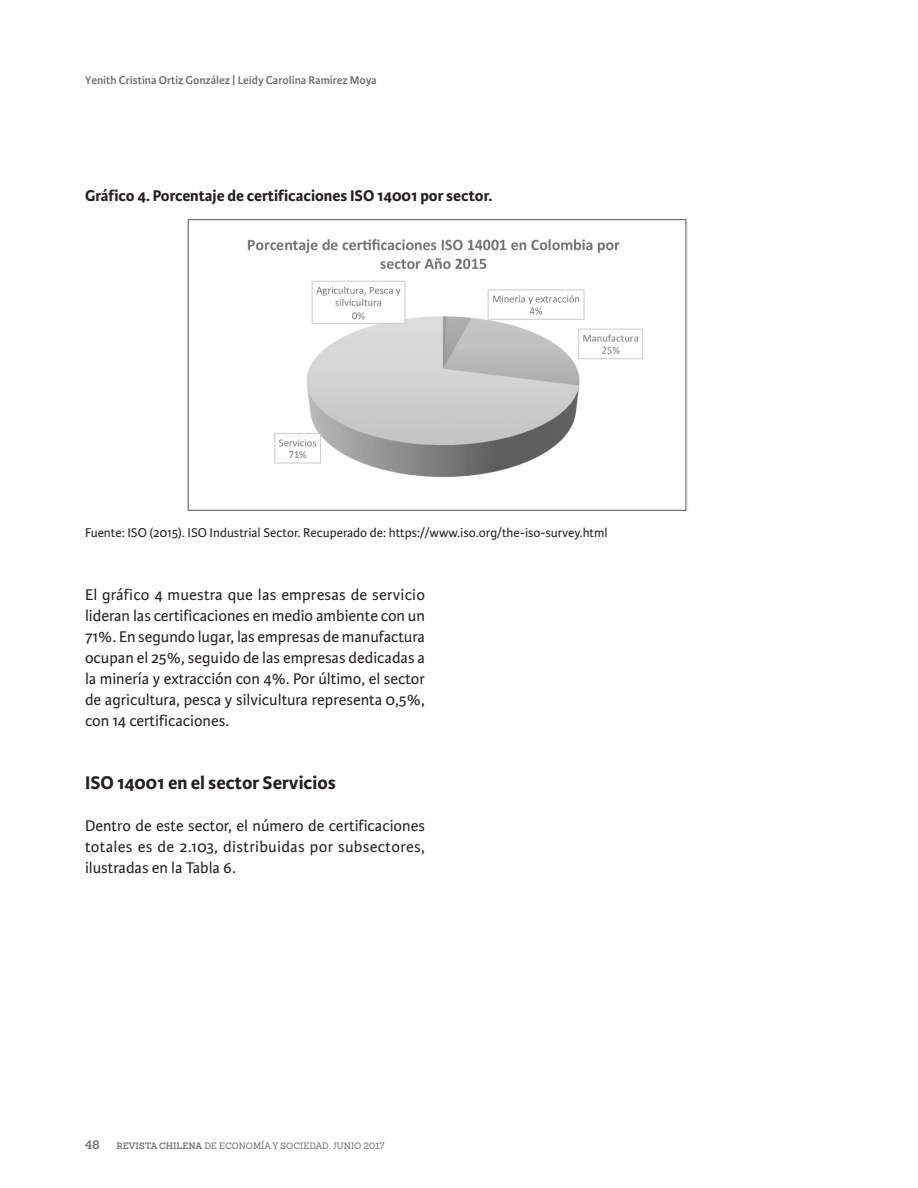
<style>
.page{position:relative;width:918px;height:1188px;background:#fff}
.page>*{position:absolute;margin:0;border:0;box-sizing:border-box;transform-origin:0 0}
.t1{font:700 19.5px "Karmina Sans";color:#231f20}
.t2{font:16.5px/21px "Karmina Sans";color:#231f20;text-align:justify}
.t3{font:700 16.5px "Karmina Sans";color:#231f20}
.t4{font:13.5px "Karmina Sans";color:#231f20}
.t5{font:600 12px "Karmina Sans";color:#6c6d70}
.t6{font:600 12px "Sanchez Slab";color:#6c6d70}
.t7{font:9px "Sanchez Slab";color:#6c6d70}
.s1{font-weight:700}
.s2{font-weight:600}
</style>
<div class="page">
<img style="left:187px;top:222px;width:501px;height:289px">
<div style="left:188px;top:219px;width:499px;height:292px;border:1px solid #6c6d70"></div>
<p class="t5" style="left:85px;top:73px;width:293px">Yenith Cristina Ortiz González <span class="s1">|</span> Leidy Carolina Ramírez Moya</p>
<p class="t3" style="left:85px;top:186px;width:409px">Gráfico 4. Porcentaje de certificaciones ISO 14001 por sector.</p>
<p class="t4" style="left:85px;top:525px;width:524px">Fuente: ISO (2015). ISO Industrial Sector. Recuperado de: https://www.iso.org/the-iso-survey.html</p>
<p class="t2" style="left:85px;top:585px;width:342px">El gráfico 4 muestra que las empresas de servicio lideran las certificaciones en medio ambiente con un 71%. En segundo lugar, las empresas de manufactura ocupan el 25%, seguido de las empresas dedicadas a la minería y extracción con 4%. Por último, el sector de agricultura, pesca y silvicultura representa 0,5%, con 14 certificaciones.</p>
<p class="t1" style="left:85px;top:772px;width:252px">ISO 14001 en el sector Servicios</p>
<p class="t2" style="left:85px;top:816px;width:342px">Dentro de este sector, el número de certificaciones totales es de 2.103, distribuidas por subsectores, ilustradas en la Tabla 6.</p>
<p class="t6" style="left:85px;top:1136px;width:17px">48</p>
<p class="t7" style="left:117px;top:1140px;width:269px"><span class="s2">REVISTA CHILENA</span> DE ECONOMÍA Y SOCIEDAD, JUNIO 2017</p>
</div>
